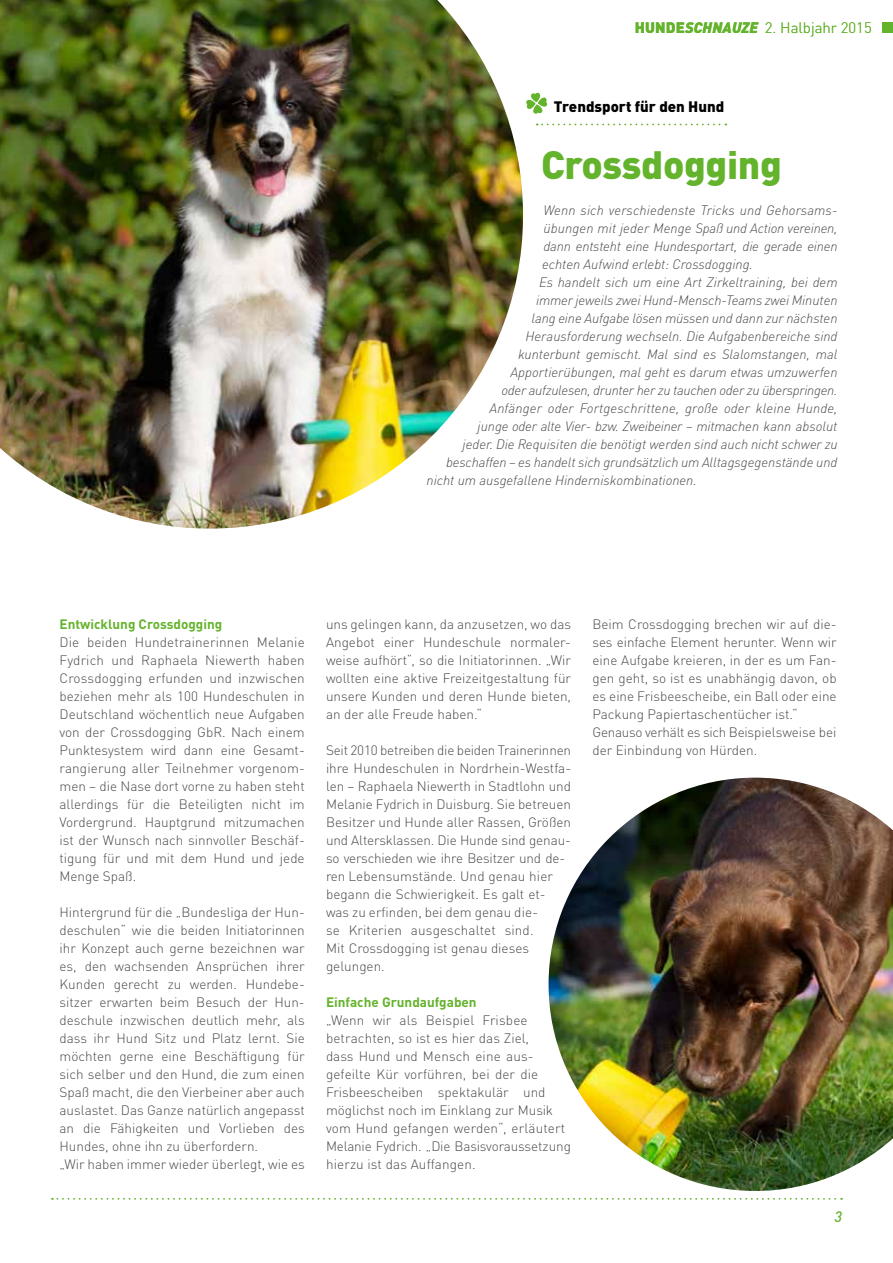
<style>
.page{position:relative;width:893px;height:1263px;background:#fff}
.page>*{position:absolute;margin:0;border:0;box-sizing:border-box;transform-origin:0 0}
.t1{font:900 39px "DINOT";letter-spacing:-.01em;color:#64b32c}
.t2{font:300 15px "DINOT";color:#64b32c}
.t3{font:900 15px "DINOT";color:#000}
.t4{font:italic 500 15px "DINOT";color:#64b32c}
.t5{font:300 13.5px/18px "DINOT";color:#494948}
.t6{font:italic 300 13.5px "DINOT";color:#494948}
.t7{font:italic 300 13.5px "DINOT";letter-spacing:-.02em;color:#494948}
.t8{font:700 13.5px "DINOT";color:#64b32c}
.s1{font-weight:900}
.s2{font-weight:900;font-style:italic}
</style>
<div class="page">
<img style="left:549px;top:778px;width:344px;height:413px">
<img style="left:0;top:0;width:523px;height:529px">
<svg style="left:52px;top:1198px;width:790px;height:2px"></svg>
<div style="left:882px;top:22px;width:11px;height:11px;background:#64b32c"></div>
<svg style="left:526px;top:92px;width:21px;height:22px"></svg>
<svg style="left:537px;top:124px;width:189px;height:1px"></svg>
<p class="t2" style="left:635px;top:18px;width:238px"><span class="s1">HUNDE</span><span class="s2">SCHNAUZE</span> 2. Halbjahr 2015</p>
<p class="t3" style="left:554px;top:97px;width:172px">Trendsport für den Hund</p>
<h1 class="t1" style="left:541px;top:139px;width:242px">Crossdogging</h1>
<p class="t6" style="left:543px;top:202px;width:296px">Wenn sich verschiedenste Tricks und Gehorsams-</p>
<p class="t6" style="left:543px;top:220px;width:295px">übungen mit jeder Menge Spaß und Action vereinen,</p>
<p class="t6" style="left:543px;top:238px;width:296px">dann entsteht eine Hundesportart, die gerade einen</p>
<p class="t6" style="left:542px;top:256px;width:212px">echten Aufwind erlebt: Crossdogging.</p>
<p class="t6" style="left:539px;top:274px;width:300px">Es handelt sich um eine Art Zirkeltraining, bei dem</p>
<p class="t6" style="left:536px;top:292px;width:303px">immer jeweils zwei Hund-Mensch-Teams zwei Minuten</p>
<p class="t6" style="left:531px;top:310px;width:307px">lang eine Aufgabe lösen müssen und dann zur nächsten</p>
<p class="t6" style="left:526px;top:328px;width:313px">Herausforderung wechseln. Die Aufgabenbereiche sind</p>
<p class="t6" style="left:518px;top:346px;width:321px">kunterbunt gemischt. Mal sind es Slalomstangen, mal</p>
<p class="t6" style="left:510px;top:364px;width:328px">Apportierübungen, mal geht es darum etwas umzuwerfen</p>
<p class="t7" style="left:501px;top:382px;width:338px">oder aufzulesen, drunter her zu tauchen oder zu überspringen.</p>
<p class="t6" style="left:489px;top:400px;width:350px">Anfänger oder Fortgeschrittene, große oder kleine Hunde,</p>
<p class="t7" style="left:477px;top:418px;width:361px">junge oder alte Vier- bzw. Zweibeiner – mitmachen kann absolut</p>
<p class="t6" style="left:462px;top:436px;width:376px">jeder. Die Requisiten die benötigt werden sind auch nicht schwer zu</p>
<p class="t6" style="left:446px;top:454px;width:393px">beschaffen – es handelt sich grundsätzlich um Alltagsgegenstände und</p>
<p class="t6" style="left:426px;top:472px;width:272px">nicht um ausgefallene Hinderniskombinationen.</p>
<p class="t8" style="left:60px;top:616px;width:164px">Entwicklung Crossdogging</p>
<p class="t5" style="left:60px;top:633px;width:247px;text-align:justify">Die beiden Hundetrainerinnen Melanie Fydrich und Raphaela Niewerth haben Crossdogging erfunden und inzwischen beziehen mehr als 100 Hundeschulen in Deutschland wöchentlich neue Aufgaben von der Crossdogging GbR. Nach einem Punktesystem wird dann eine Gesamt&shy;rangierung aller Teilnehmer vorgenom&shy;men – die Nase dort vorne zu haben steht allerdings für die Beteiligten nicht im Vordergrund. Hauptgrund mitzumachen ist der Wunsch nach sinnvoller Beschäf&shy;tigung für und mit dem Hund und jede Menge Spaß.</p>
<p class="t5" style="left:60px;top:903px;width:247px">Hintergrund für die „Bundesliga der Hun&shy;deschulen“ wie die beiden Initiatorinnen ihr Konzept auch gerne bezeichnen war es, den wachsenden Ansprüchen ihrer Kunden gerecht zu werden. Hundebe&shy;sitzer erwarten beim Besuch der Hun&shy;deschule inzwischen deutlich mehr, als dass ihr Hund Sitz und Platz lernt. Sie möchten gerne eine Beschäftigung für sich selber und den Hund, die zum einen Spaß macht, die den Vierbeiner aber auch auslastet. Das Ganze natürlich angepasst an die Fähigkeiten und Vorlieben des Hundes, ohne ihn zu überfordern.<br>„Wir haben immer wieder überlegt, wie es</p>
<p class="t5" style="left:326px;top:615px;width:247px;text-align:justify">uns gelingen kann, da anzusetzen, wo das Angebot einer Hundeschule normaler&shy;weise aufhört“, so die Initiatorinnen. „Wir wollten eine aktive Freizeitgestaltung für unsere Kunden und deren Hunde bieten, an der alle Freude haben.“</p>
<p class="t5" style="left:326px;top:741px;width:247px">Seit 2010 betreiben die beiden Trainerinnen ihre Hundeschulen in Nordrhein-Westfa&shy;len – Raphaela Niewerth in Stadtlohn und Melanie Fydrich in Duisburg. Sie betreuen Besitzer und Hunde aller Rassen, Größen und Altersklassen. Die Hunde sind genau&shy;so verschieden wie ihre Besitzer und de&shy;ren Lebensumstände. Und genau hier begann die Schwierigkeit. Es galt et&shy;was zu erfinden, bei dem genau die-<br>se Kriterien ausgeschaltet sind.<br>Mit Crossdogging ist genau dieses gelungen.</p>
<p class="t8" style="left:326px;top:993px;width:152px">Einfache Grundaufgaben</p>
<p class="t5" style="left:326px;top:1011px;width:247px">„Wenn wir als Beispiel Frisbee betrachten, so ist es hier das Ziel,<br>dass Hund und Mensch eine aus&shy;gefeilte Kür vorführen, bei der die Frisbeescheiben spektakulär und möglichst noch im Einklang zur Musik vom Hund gefangen werden“, erläutert Melanie Fydrich. „Die Basisvoraussetzung hierzu ist das Auffangen.</p>
<p class="t5" style="left:592px;top:615px;width:246px">Beim Crossdogging brechen wir auf die&shy;ses einfache Element herunter. Wenn wir eine Aufgabe kreieren, in der es um Fan&shy;gen geht, so ist es unabhängig davon, ob es eine Frisbeescheibe, ein Ball oder eine Packung Papiertaschentücher ist.“ Genauso verhält es sich Beispielsweise bei der Einbindung von Hürden.</p>
<p class="t4" style="left:834px;top:1207px;width:9px">3</p>
</div>
